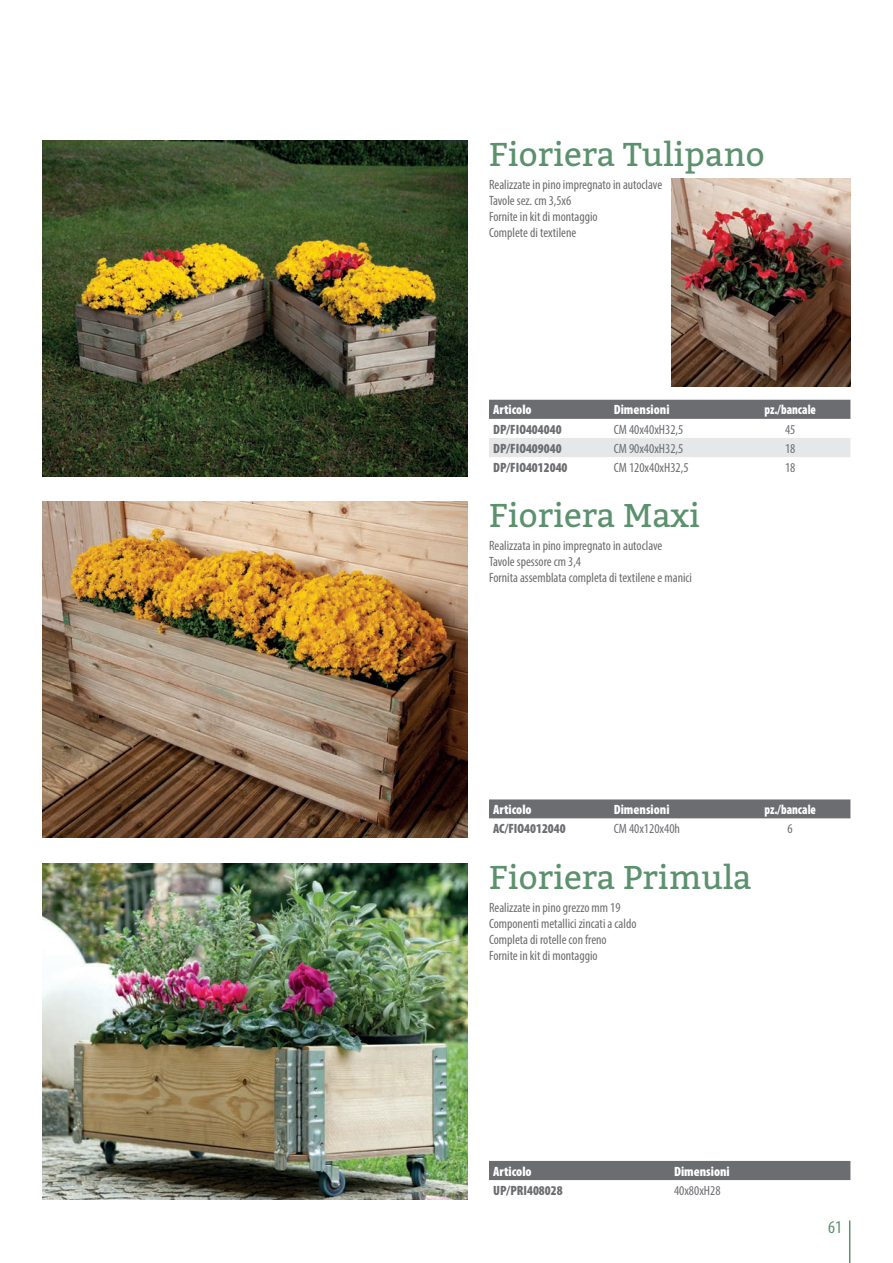
<style>
.page{position:relative;width:893px;height:1263px;background:#fff}
.page>*{position:absolute;margin:0;border:0;box-sizing:border-box;transform-origin:0 0}
.t1{font:33px "Bitter";color:#5b916d}
.t2{font:condensed 18px "Myriad Pro";color:#5b916d}
.t3{font:condensed 13.5px/16.2px "Myriad Pro";color:#6c6d70}
.t4{font:900 condensed 13.5px "Myriad Pro";color:#6c6d70}
.t5{font:900 condensed 13.5px "Myriad Pro";color:#fff}
.t6{font:900 condensed 13.5px "Myriad Pro";color:#fff;scale:.9 1}
</style>
<div class="page">
<hr style="left:849px;top:1220px;width:1px;height:43px;background:#5b916d">
<div style="left:489px;top:400px;width:361px;height:19px;background:#6c6d70"></div>
<div style="left:489px;top:438px;width:361px;height:19px;background:#e6e7e9"></div>
<img style="left:672px;top:178px;width:178px;height:209px">
<div style="left:489px;top:1161px;width:361px;height:19px;background:#6c6d70"></div>
<img style="left:43px;top:140px;width:425px;height:336px">
<svg style="left:489px;top:799px;width:361px;height:20px;background:#747477"></svg>
<img style="left:43px;top:502px;width:425px;height:336px">
<img style="left:43px;top:863px;width:425px;height:336px">
<h1 class="t1" style="left:489px;top:133px;width:277px">Fioriera Tulipano</h1>
<p class="t3" style="left:489px;top:176px;width:175px">Realizzate in pino impregnato in autoclave<br>Tavole sez. cm 3,5x6<br>Fornite in kit di montaggio<br>Complete di textilene</p>
<p class="t5" style="left:493px;top:401px;width:40px">Articolo</p>
<p class="t5" style="left:614px;top:401px;width:57px">Dimensioni</p>
<p class="t6" style="left:764px;top:401px;width:59px">pz./bancale</p>
<p class="t4" style="left:493px;top:420px;width:70px">DP/FIO404040</p>
<p class="t3" style="left:614px;top:421px;width:71px">CM 40x40xH32,5</p>
<p class="t3" style="left:785px;top:421px;width:12px">45</p>
<p class="t4" style="left:493px;top:439px;width:70px">DP/FIO409040</p>
<p class="t3" style="left:614px;top:440px;width:71px">CM 90x40xH32,5</p>
<p class="t3" style="left:785px;top:440px;width:12px">18</p>
<p class="t4" style="left:493px;top:459px;width:76px">DP/FIO4012040</p>
<p class="t3" style="left:614px;top:459px;width:76px">CM 120x40xH32,5</p>
<p class="t3" style="left:785px;top:459px;width:12px">18</p>
<h1 class="t1" style="left:489px;top:495px;width:213px">Fioriera Maxi</h1>
<p class="t3" style="left:489px;top:537px;width:205px">Realizzata in pino impregnato in autoclave<br>Tavole spessore cm 3,4<br>Fornita assemblata completa di textilene e manici</p>
<p class="t5" style="left:493px;top:801px;width:40px">Articolo</p>
<p class="t5" style="left:614px;top:801px;width:57px">Dimensioni</p>
<p class="t6" style="left:764px;top:801px;width:59px">pz./bancale</p>
<p class="t4" style="left:493px;top:820px;width:74px">AC/FIO4012040</p>
<p class="t3" style="left:614px;top:820px;width:68px">CM 40x120x40h</p>
<p class="t3" style="left:788px;top:820px;width:7px">6</p>
<h1 class="t1" style="left:489px;top:856px;width:264px">Fioriera Primula</h1>
<p class="t3" style="left:489px;top:899px;width:149px">Realizzate in pino grezzo mm 19<br>Componenti metallici zincati a caldo<br>Completa di rotelle con freno<br>Fornite in kit di montaggio</p>
<p class="t5" style="left:493px;top:1162px;width:40px">Articolo</p>
<p class="t5" style="left:674px;top:1162px;width:57px">Dimensioni</p>
<p class="t4" style="left:493px;top:1181px;width:71px">UP/PRI408028</p>
<p class="t3" style="left:674px;top:1182px;width:48px">40x80xH28</p>
<h2 class="t2" style="left:828px;top:1216px;width:15px">61</h2>
</div>
